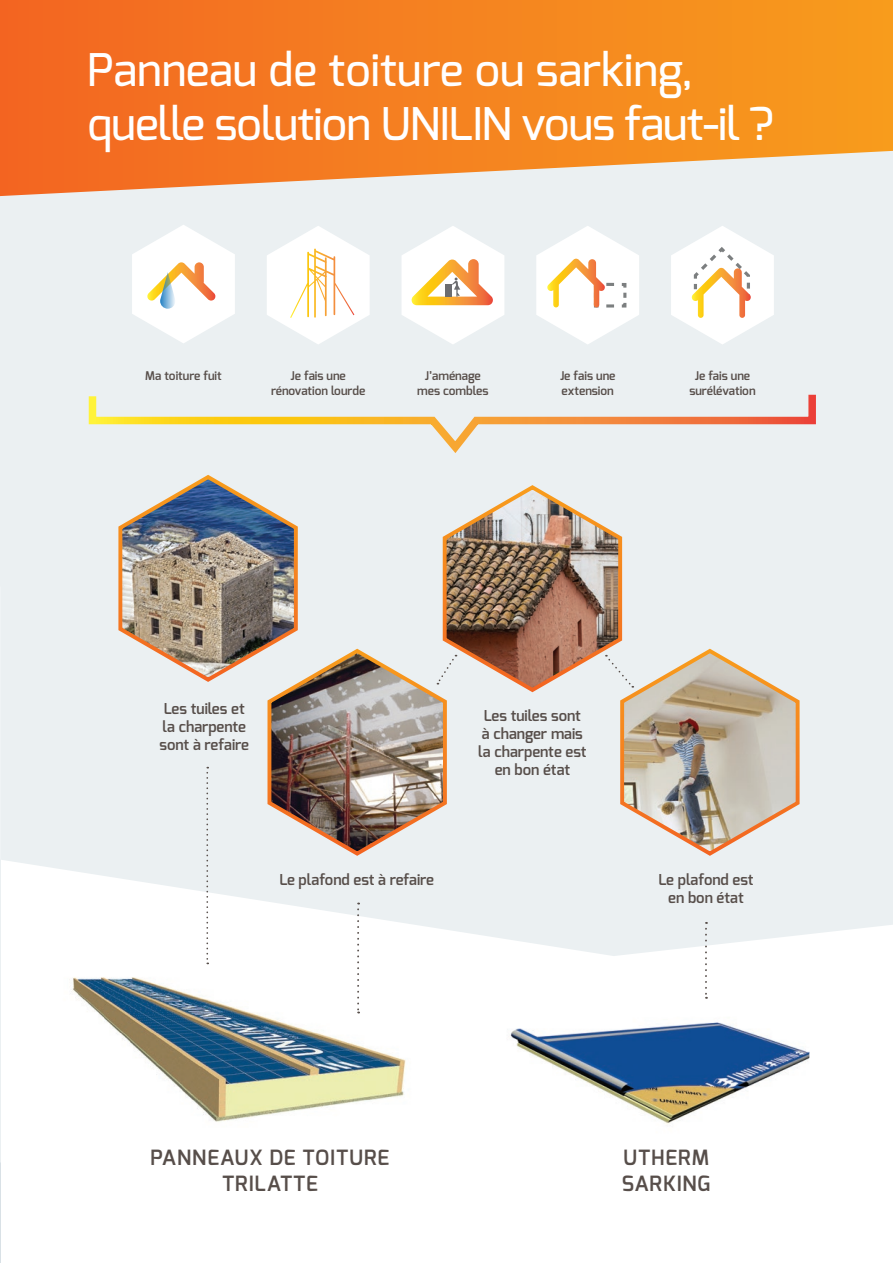
<style>
.page{position:relative;width:893px;height:1263px;background:#fff}
.page>*{position:absolute;margin:0;border:0;box-sizing:border-box;transform-origin:0 0}
.t1{font:500 45px/54px "Exo";letter-spacing:-.02em;color:#fff}
.t2{font:600 21px/25.2px "Exo";letter-spacing:.04em;color:#574e4a;text-align:center}
.t3{font:600 15px/18px "Exo";color:#574e4a;text-align:center}
.t4{font:600 12px/14.4px "Exo";color:#574e4a;text-align:center}
</style>
<div class="page">
<div style="left:0;top:196px;width:893px;height:760px;background:#ebf0f2"></div>
<svg style="left:0;top:0;width:893px;height:196px;background:#f38c37"></svg>
<img style="left:72px;top:977px;width:334px;height:145px">
<img style="left:510px;top:1022px;width:299px;height:102px">
<svg style="left:267px;top:226px;width:103px;height:118px"></svg>
<svg style="left:536px;top:226px;width:103px;height:118px"></svg>
<svg style="left:402px;top:226px;width:102px;height:118px"></svg>
<svg style="left:132px;top:225px;width:103px;height:118px"></svg>
<svg style="left:671px;top:226px;width:103px;height:118px"></svg>
<img style="left:116px;top:472px;width:687px;height:541px">
<svg style="left:85px;top:387px;width:735px;height:72px;background:#ece7db"></svg>
<h1 class="t1" style="left:87px;top:43px;width:688px">Panneau de toiture ou sarking, quelle solution UNILIN vous faut-il ?</h1>
<p class="t4" style="left:145px;top:369px;width:78px">Ma toiture fuit</p>
<p class="t4" style="left:689px;top:369px;width:68px">Je fais une surélévation</p>
<p class="t4" style="left:271px;top:369px;width:96px">Je fais une rénovation lourde</p>
<p class="t4" style="left:560px;top:369px;width:57px;text-align:left">Je fais une extension</p>
<p class="t4" style="left:417px;top:369px;width:73px">J’aménage mes combles</p>
<p class="t3" style="left:160px;top:699px;width:91px;text-align:left">Les tuiles et la charpente sont à refaire</p>
<p class="t3" style="left:478px;top:706px;width:110px">Les tuiles sont à changer mais la charpente est en bon état</p>
<p class="t3" style="left:279px;top:871px;width:156px">Le plafond est à refaire</p>
<p class="t3" style="left:658px;top:871px;width:96px">Le plafond est en bon état</p>
<h2 class="t2" style="left:151px;top:1145px;width:240px">PANNEAUX DE TOITURE<br>TRILATTE</h2>
<h2 class="t2" style="left:622px;top:1145px;width:90px;text-align:left">UTHERM<br>SARKING</h2>
</div>
